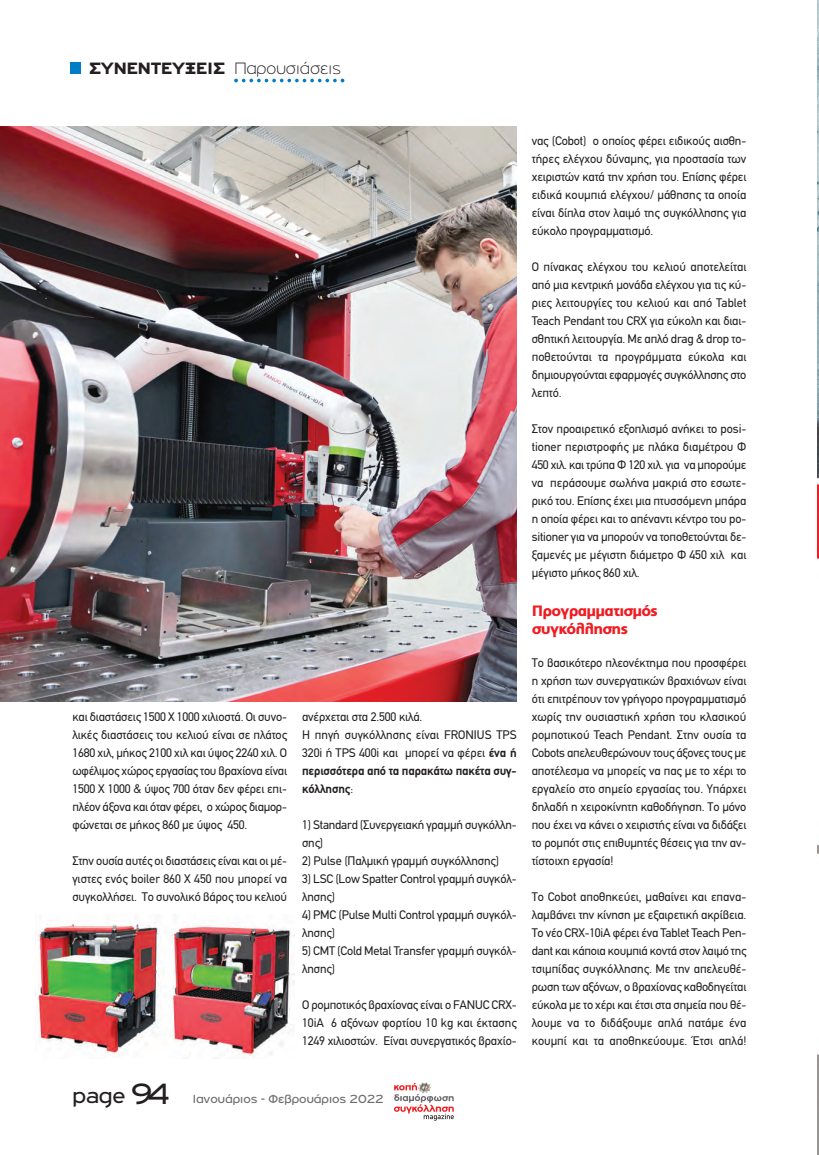
<style>
.page{position:relative;width:819px;height:1155px;background:#fff}
.page>*{position:absolute;margin:0;border:0;box-sizing:border-box;transform-origin:0 0}
.t1{font:22.5px "PF Highway Gothic Ext";color:#231f20}
.t2{font:900 17.5px "PF Highway Gothic Ext";color:#231f20}
.t3{font:900 15px "PF Catalog";letter-spacing:-.05em;color:#ee1d23}
.t4{font:12.5px/18px "PF Din Text";letter-spacing:-.01em;color:#231f20;text-align:justify}
.t5{font:12.5px "PF Highway Gothic Ext";color:#6c6d70}
.s1{font-weight:100}
.s2{font-weight:700}
.s3{font-size:31.25px}
</style>
<div class="page">
<svg style="left:234px;top:79px;width:110px;height:3px"></svg>
<div style="left:70px;top:62px;width:11px;height:12px;background:#007ec5"></div>
<svg style="left:394px;top:1082px;width:59px;height:38px"></svg>
<img style="left:0;top:126px;width:516px;height:575px">
<img style="left:37px;top:914px;width:257px;height:144px">
<img style="left:817px;top:0;width:1px;height:1155px">
<p class="t2" style="left:89px;top:62px;width:253px">ΣΥΝΕΝΤΕΥΞΕΙΣ <span class="s1">Παρουσιάσεις</span></p>
<p class="t4" style="left:72px;top:709px;width:216px">και διαστάσεις 1500 Χ 1000 χιλιοστά. Οι συνο&shy;λικές διαστάσεις του κελιού είναι σε πλάτος 1680 χιλ, μήκος 2100 χιλ και ύψος 2240 χιλ. Ο ωφέλιμος χώρος εργασίας του βραχίονα είναι 1500 Χ 1000 &amp; ύψος 700 όταν δεν φέρει επι&shy;πλέον άξονα και όταν φέρει, ο χώρος διαμορ&shy;φώνεται σε μήκος 860 με ύψος 450.</p>
<p class="t4" style="left:72px;top:853px;width:216px">Στην ουσία αυτές οι διαστάσεις είναι και οι μέ&shy;γιστες ενός boiler 860 X 450 που μπορεί να συγκολλήσει. Το συνολικό βάρος του κελιού</p>
<p class="t4" style="left:302px;top:709px;width:122px">ανέρχεται στα 2.500 κιλά.</p>
<p class="t4" style="left:302px;top:727px;width:216px">Η πηγή συγκόλλησης είναι FRONIUS TPS 320i ή TPS 400i και μπορεί να φέρει <span class="s2">ένα ή περισσότερα από τα παρακάτω πακέτα συγ&shy;κόλλησης</span>:</p>
<p class="t4" style="left:302px;top:817px;width:216px">1) Standard (Συνεργειακή γραμμή συγκόλλη&shy;σης)</p>
<p class="t4" style="left:302px;top:853px;width:198px">2) Pulse (Παλμική γραμμή συγκόλλησης)</p>
<p class="t4" style="left:302px;top:871px;width:216px">3) LSC (Low Spatter Control γραμμή συγκόλ&shy;λησης)</p>
<p class="t4" style="left:302px;top:907px;width:216px">4) PMC (Pulse Multi Control γραμμή συγκόλ&shy;λησης)</p>
<p class="t4" style="left:302px;top:943px;width:216px">5) CMT (Cold Metal Transfer γραμμή συγκόλ&shy;λησης)</p>
<p class="t4" style="left:302px;top:997px;width:216px">Ο ρομποτικός βραχίονας είναι ο FANUC CRX-10iA 6 αξόνων φορτίου 10 kg και έκτασης 1249 χιλιοστών. Είναι συνεργατικός βραχίο-</p>
<p class="t1" style="left:72px;top:1088px;width:98px">page <span class="s3">94</span></p>
<p class="t5" style="left:193px;top:1094px;width:192px">Ιανουάριος - Φεβρουάριος 2022</p>
<p class="t4" style="left:531px;top:133px;width:216px">νας (Cobot) ο οποίος φέρει ειδικούς αισθη&shy;τήρες ελέγχου δύναμης, για προστασία των χειριστών κατά την χρήση του. Επίσης φέρει ειδικά κουμπιά ελέγχου/ μάθησης τα οποία είναι δίπλα στον λαιμό της συγκόλλησης για εύκολο προγραμματισμό.</p>
<p class="t4" style="left:531px;top:259px;width:216px">Ο πίνακας ελέγχου του κελιού αποτελείται από μια κεντρική μονάδα ελέγχου για τις κύ&shy;ριες λειτουργίες του κελιού και από Tablet Teach Pendant του CRX για εύκολη και διαι&shy;σθητική λειτουργία. Με απλό drag &amp; drop το&shy;ποθετούνται τα προγράμματα εύκολα και δημιουργούνται εφαρμογές συγκόλλησης στο λεπτό.</p>
<p class="t4" style="left:531px;top:421px;width:216px">Στον προαιρετικό εξοπλισμό ανήκει το posi&shy;tioner περιστροφής με πλάκα διαμέτρου Φ 450 χιλ. και τρύπα Φ 120 χιλ. για να μπορούμε να περάσουμε σωλήνα μακριά στο εσωτε&shy;ρικό του. Επίσης έχει μια πτυσσόμενη μπάρα η οποία φέρει και το απέναντι κέντρο του po&shy;sitioner για να μπορούν να τοποθετούνται δε&shy;ξαμενές με μέγιστη διάμετρο Φ 450 χιλ και μέγιστο μήκος 860 χιλ.</p>
<p class="t3" style="left:531px;top:601px;width:127px">Προγραμματισμός</p>
<p class="t3" style="left:531px;top:619px;width:98px">συγκόλλησης</p>
<p class="t4" style="left:531px;top:655px;width:216px">Το βασικότερο πλεονέκτημα που προσφέρει η χρήση των συνεργατικών βραχιόνων είναι ότι επιτρέπουν τον γρήγορο προγραμματισμό χωρίς την ουσιαστική χρήση του κλασικού ρομποτικού Teach Pendant. Στην ουσία τα Cobots απελευθερώνουν τους άξονες τους με αποτέλεσμα να μπορείς να πας με το χέρι το εργαλείο στο σημείο εργασίας του. Υπάρχει δηλαδή η χειροκίνητη καθοδήγηση. Το μόνο που έχει να κάνει ο χειριστής είναι να διδάξει το ρομπότ στις επιθυμητές θέσεις για την αν&shy;τίστοιχη εργασία!</p>
<p class="t4" style="left:531px;top:889px;width:216px">Το Cobot αποθηκεύει, μαθαίνει και επανα&shy;λαμβάνει την κίνηση με εξαιρετική ακρίβεια.<br>Το νέο CRX-10iA φέρει ένα Tablet Teach Pen&shy;dant και κάποια κουμπιά κοντά στον λαιμό της τσιμπίδας συγκόλλησης. Με την απελευθέ&shy;ρωση των αξόνων, ο βραχίονας καθοδηγείται εύκολα με το χέρι και έτσι στα σημεία που θέ&shy;λουμε να το διδάξουμε απλά πατάμε ένα κουμπί και τα αποθηκεύουμε. Έτσι απλά!</p>
</div>
